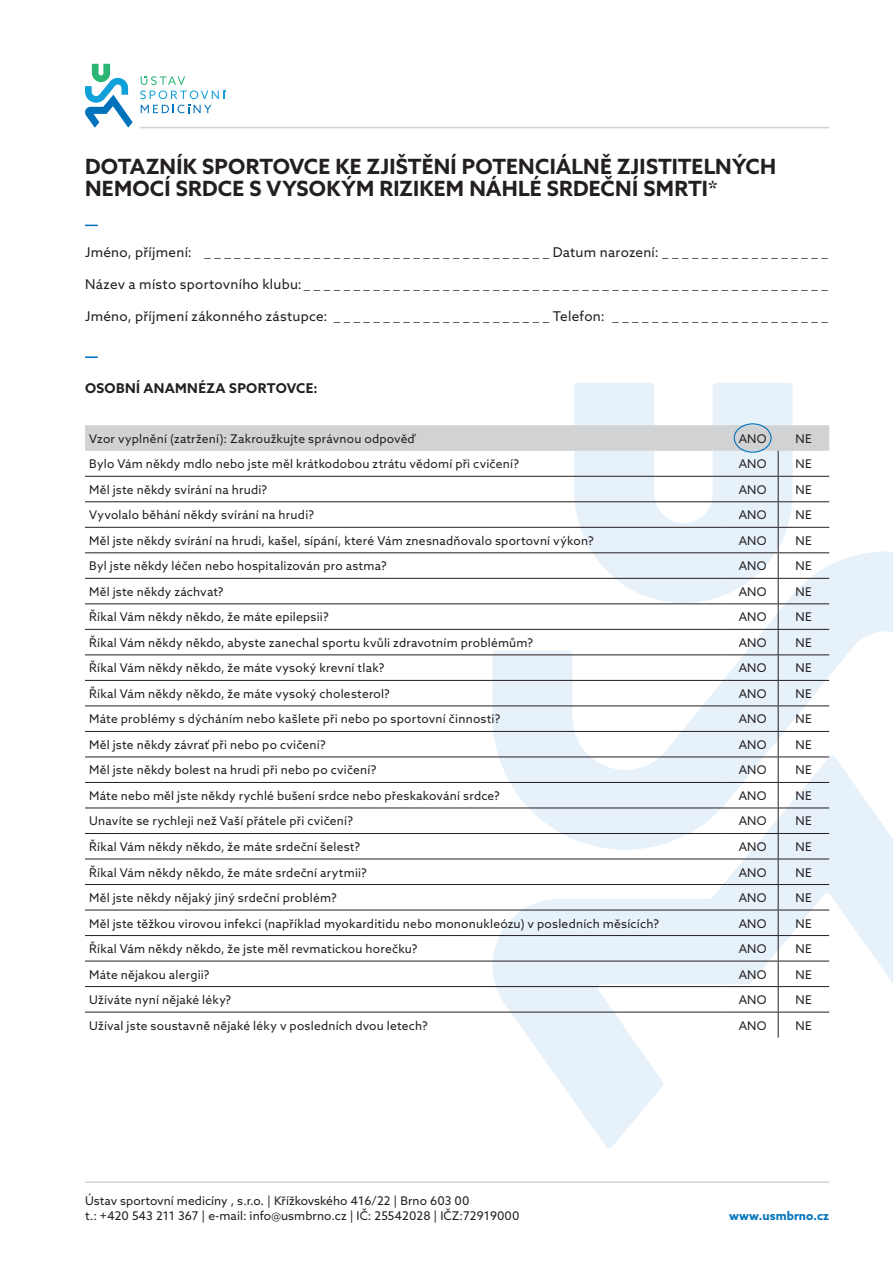
<style>
.page{position:relative;width:893px;height:1263px;background:#fff}
.page>*{position:absolute;margin:0;border:0;box-sizing:border-box;transform-origin:0 0}
.t1{font:700 21px/22.5px "Azo Sans";letter-spacing:.01em;color:#231f20}
.t2{font:13.5px "Azo Sans";letter-spacing:.02em;color:#231f20}
.t3{font:700 13.5px "Azo Sans";letter-spacing:.025em;color:#231f20}
.t4{font:12px/15px "Azo Sans";letter-spacing:.02em;color:#231f20}
.t5{font:700 12px "Azo Sans";letter-spacing:.005em;color:#0072bc}
</style>
<div class="page">
<svg style="left:829px;top:551px;width:64px;height:181px"></svg>
<svg style="left:529px;top:756px;width:364px;height:392px"></svg>
<svg style="left:574px;top:383px;width:219px;height:42px;fill:#e7f1fa"></svg>
<svg style="left:85px;top:425px;width:744px;height:612px"></svg>
<svg style="left:85px;top:356px;width:13px;height:2px"></svg>
<svg style="left:85px;top:225px;width:13px;height:1px"></svg>
<div style="left:734px;top:423px;width:38px;height:30px;border:1px solid #0072bc;border-radius:50%"></div>
<svg style="left:141px;top:105px;width:70px;height:8px"></svg>
<svg style="left:140px;top:76px;width:86px;height:23px"></svg>
<svg style="left:85px;top:64px;width:48px;height:64px"></svg>
<hr style="left:140px;top:127px;width:689px;height:1px;background:#d1d2d4">
<hr style="left:85px;top:1181px;width:744px;height:2px;background:#d1d2d4">
<h1 class="t1" style="left:85px;top:155px;width:693px">DOTAZNÍK SPORTOVCE KE ZJIŠTĚNÍ POTENCIÁLNĚ ZJISTITELNÝCH<br>NEMOCÍ SRDCE S VYSOKÝM RIZIKEM NÁHLÉ SRDEČNÍ SMRTI*</h1>
<p class="t2" style="left:85px;top:244px;width:734px">Jméno, příjmení: _ _ _ _ _ _ _ _ _ _ _ _ _ _ _ _ _ _ _ _ _ _ _ _ _ _ _ _ _ _ _ _ _ _ _ Datum narození: _ _ _ _ _ _ _ _ _ _ _ _ _ _ _ _</p>
<p class="t2" style="left:85px;top:276px;width:734px">Název a místo sportovního klubu: _ _ _ _ _ _ _ _ _ _ _ _ _ _ _ _ _ _ _ _ _ _ _ _ _ _ _ _ _ _ _ _ _ _ _ _ _ _ _ _ _ _ _ _ _ _ _ _ _ _ _ _</p>
<p class="t2" style="left:85px;top:308px;width:734px">Jméno, příjmení zákonného zástupce: _ _ _ _ _ _ _ _ _ _ _ _ _ _ _ _ _ _ _ _ _ _ Telefon: _ _ _ _ _ _ _ _ _ _ _ _ _ _ _ _ _ _ _ _ _</p>
<p class="t3" style="left:85px;top:380px;width:234px">OSOBNÍ ANAMNÉZA SPORTOVCE:</p>
<p class="t4" style="left:89px;top:431px;width:328px">Vzor vyplnění (zatržení): Zakroužkujte správnou odpověď</p>
<p class="t4" style="left:739px;top:431px;width:29px">ANO</p>
<p class="t4" style="left:796px;top:431px;width:18px">NE</p>
<p class="t4" style="left:89px;top:456px;width:431px">Bylo Vám někdy mdlo nebo jste měl krátkodobou ztrátu vědomí při cvičení?</p>
<p class="t4" style="left:739px;top:456px;width:29px">ANO</p>
<p class="t4" style="left:796px;top:456px;width:18px">NE</p>
<p class="t4" style="left:89px;top:482px;width:179px">Měl jste někdy svírání na hrudi?</p>
<p class="t4" style="left:739px;top:482px;width:29px">ANO</p>
<p class="t4" style="left:796px;top:482px;width:18px">NE</p>
<p class="t4" style="left:89px;top:507px;width:226px">Vyvolalo běhání někdy svírání na hrudi?</p>
<p class="t4" style="left:739px;top:507px;width:29px">ANO</p>
<p class="t4" style="left:796px;top:507px;width:18px">NE</p>
<p class="t4" style="left:89px;top:533px;width:506px">Měl jste někdy svírání na hrudi, kašel, sípání, které Vám znesnadňovalo sportovní výkon?</p>
<p class="t4" style="left:739px;top:533px;width:29px">ANO</p>
<p class="t4" style="left:796px;top:533px;width:18px">NE</p>
<p class="t4" style="left:89px;top:558px;width:299px">Byl jste někdy léčen nebo hospitalizován pro astma?</p>
<p class="t4" style="left:739px;top:558px;width:29px">ANO</p>
<p class="t4" style="left:796px;top:558px;width:18px">NE</p>
<p class="t4" style="left:89px;top:584px;width:136px">Měl jste někdy záchvat?</p>
<p class="t4" style="left:739px;top:584px;width:29px">ANO</p>
<p class="t4" style="left:796px;top:584px;width:18px">NE</p>
<p class="t4" style="left:89px;top:609px;width:241px">Říkal Vám někdy někdo, že máte epilepsii?</p>
<p class="t4" style="left:739px;top:609px;width:29px">ANO</p>
<p class="t4" style="left:796px;top:609px;width:18px">NE</p>
<p class="t4" style="left:89px;top:635px;width:445px">Říkal Vám někdy někdo, abyste zanechal sportu kvůli zdravotním problémům?</p>
<p class="t4" style="left:739px;top:635px;width:29px">ANO</p>
<p class="t4" style="left:796px;top:635px;width:18px">NE</p>
<p class="t4" style="left:89px;top:660px;width:296px">Říkal Vám někdy někdo, že máte vysoký krevní tlak?</p>
<p class="t4" style="left:739px;top:660px;width:29px">ANO</p>
<p class="t4" style="left:796px;top:660px;width:18px">NE</p>
<p class="t4" style="left:89px;top:686px;width:302px">Říkal Vám někdy někdo, že máte vysoký cholesterol?</p>
<p class="t4" style="left:739px;top:686px;width:29px">ANO</p>
<p class="t4" style="left:796px;top:686px;width:18px">NE</p>
<p class="t4" style="left:89px;top:711px;width:412px">Máte problémy s dýcháním nebo kašlete při nebo po sportovní činnosti?</p>
<p class="t4" style="left:739px;top:711px;width:29px">ANO</p>
<p class="t4" style="left:796px;top:711px;width:18px">NE</p>
<p class="t4" style="left:89px;top:737px;width:238px">Měl jste někdy závrať při nebo po cvičení?</p>
<p class="t4" style="left:739px;top:737px;width:29px">ANO</p>
<p class="t4" style="left:796px;top:737px;width:18px">NE</p>
<p class="t4" style="left:89px;top:762px;width:289px">Měl jste někdy bolest na hrudi při nebo po cvičení?</p>
<p class="t4" style="left:739px;top:762px;width:29px">ANO</p>
<p class="t4" style="left:796px;top:762px;width:18px">NE</p>
<p class="t4" style="left:89px;top:788px;width:412px">Máte nebo měl jste někdy rychlé bušení srdce nebo přeskakování srdce?</p>
<p class="t4" style="left:739px;top:788px;width:29px">ANO</p>
<p class="t4" style="left:796px;top:788px;width:18px">NE</p>
<p class="t4" style="left:89px;top:813px;width:265px">Unavíte se rychleji než Vaší přátele při cvičení?</p>
<p class="t4" style="left:739px;top:813px;width:29px">ANO</p>
<p class="t4" style="left:796px;top:813px;width:18px">NE</p>
<p class="t4" style="left:89px;top:839px;width:272px">Říkal Vám někdy někdo, že máte srdeční šelest?</p>
<p class="t4" style="left:739px;top:839px;width:29px">ANO</p>
<p class="t4" style="left:796px;top:839px;width:18px">NE</p>
<p class="t4" style="left:89px;top:864px;width:279px">Říkal Vám někdy někdo, že máte srdeční arytmii?</p>
<p class="t4" style="left:739px;top:864px;width:29px">ANO</p>
<p class="t4" style="left:796px;top:864px;width:18px">NE</p>
<p class="t4" style="left:89px;top:890px;width:249px">Měl jste někdy nějaký jiný srdeční problém?</p>
<p class="t4" style="left:739px;top:890px;width:29px">ANO</p>
<p class="t4" style="left:796px;top:890px;width:18px">NE</p>
<p class="t4" style="left:89px;top:915px;width:571px">Měl jste těžkou virovou infekci (například myokarditidu nebo mononukleózu) v posledních měsících?</p>
<p class="t4" style="left:739px;top:915px;width:29px">ANO</p>
<p class="t4" style="left:796px;top:915px;width:18px">NE</p>
<p class="t4" style="left:89px;top:941px;width:330px">Říkal Vám někdy někdo, že jste měl revmatickou horečku?</p>
<p class="t4" style="left:739px;top:941px;width:29px">ANO</p>
<p class="t4" style="left:796px;top:941px;width:18px">NE</p>
<p class="t4" style="left:89px;top:967px;width:122px">Máte nějakou alergii?</p>
<p class="t4" style="left:739px;top:967px;width:29px">ANO</p>
<p class="t4" style="left:796px;top:967px;width:18px">NE</p>
<p class="t4" style="left:89px;top:992px;width:143px">Užíváte nyní nějaké léky?</p>
<p class="t4" style="left:739px;top:992px;width:29px">ANO</p>
<p class="t4" style="left:796px;top:992px;width:18px">NE</p>
<p class="t4" style="left:89px;top:1018px;width:340px">Užíval jste soustavně nějaké léky v posledních dvou letech?</p>
<p class="t4" style="left:739px;top:1018px;width:29px">ANO</p>
<p class="t4" style="left:796px;top:1018px;width:18px">NE</p>
<p class="t4" style="left:85px;top:1193px;width:436px">Ústav sportovní medicíny , s.r.o. | Křížkovského 416/22 | Brno 603 00<br>t.: +420 543 211 367 | e-mail: info@usmbrno.cz | IČ: 25542028 | IČZ:72919000</p>
<p class="t5" style="left:729px;top:1208px;width:102px">www.usmbrno.cz</p>
</div>
